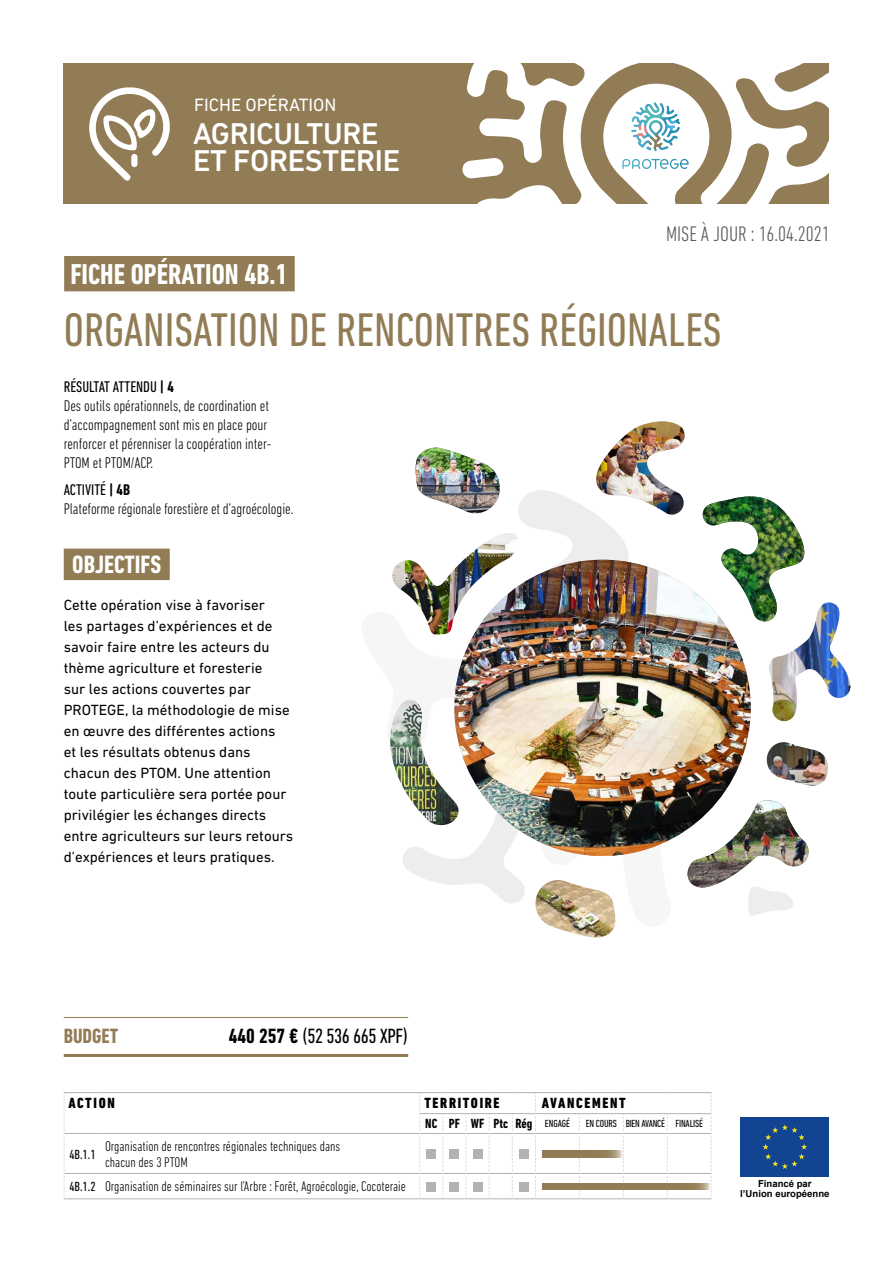
<style>
.page{position:relative;width:893px;height:1263px;background:#fff}
.page>*{position:absolute;margin:0;border:0;box-sizing:border-box;transform-origin:0 0}
.t1{font:condensed 48px "DIN Next LT Pro";color:#917c55}
.t2{font:500 30.6px/27px "DIN Next LT Pro";letter-spacing:-.01em;color:#fff}
.t3{font:700 condensed 29.25px "DIN Next LT Pro";color:#fff}
.t4{font:700 condensed 25.5px "DIN Next LT Pro";color:#fff}
.t5{font:300 condensed 21.45px "DIN Next LT Pro";color:#575756}
.t6{font:condensed 21px "DIN Next LT Pro";letter-spacing:-.02em;color:#000}
.t7{font:700 condensed 21px "DIN Next LT Pro";color:#917c55}
.t8{font:18.15px "DIN Next LT Pro";color:#fff}
.t9{font:300 condensed 15.75px/18.9px "DIN Next LT Pro";color:#000}
.t10{font:15px/21px "DIN Next LT Pro";color:#000}
.t11{font:800 condensed 15px "DIN Next LT Pro";letter-spacing:.11em;color:#000}
.t12{font:300 condensed 14.25px/16.5px "DIN Next LT Pro";color:#000}
.t13{font:700 condensed 13.5px "DIN Next LT Pro";color:#000}
.t14{font:condensed 13.5px "DIN Next LT Pro";color:#000}
.t15{font:condensed 10.5px "DIN Next LT Pro";letter-spacing:-.02em;color:#000}
.t16{font:700 9.6px/9.6px "Arial";color:#000;text-align:center}
.s1{font-weight:400}
.s2{font-weight:700}
.s3{font-weight:400;font-size:10.5px}
.s4{font-weight:400;font-size:13.5px}
</style>
<div class="page">
<div style="left:64px;top:256px;width:231px;height:35px;background:#917c55"></div>
<div style="left:741px;top:1117px;width:88px;height:59px;background:#124492"></div>
<svg style="left:763px;top:1124px;width:44px;height:45px"></svg>
<hr style="left:64px;top:1017px;width:344px;height:1px;background:#917c55">
<hr style="left:64px;top:1054px;width:344px;height:3px;background:#917c55">
<div style="left:64px;top:549px;width:106px;height:31px;background:#917c55"></div>
<svg style="left:403px;top:781px;width:267px;height:122px"></svg>
<img style="left:391px;top:753px;width:68px;height:74px">
<svg style="left:719px;top:799px;width:74px;height:117px"></svg>
<img style="left:687px;top:800px;width:122px;height:88px">
<img style="left:454px;top:560px;width:297px;height:296px;border-radius:148px">
<img style="left:702px;top:602px;width:149px;height:119px">
<img style="left:702px;top:496px;width:103px;height:132px">
<img style="left:390px;top:421px;width:296px;height:332px">
<img style="left:414px;top:448px;width:86px;height:69px">
<img style="left:535px;top:880px;width:81px;height:58px">
<img style="left:766px;top:742px;width:62px;height:44px">
<hr style="left:64px;top:1092px;width:37px;height:1px;background:#b3b2b2">
<hr style="left:101px;top:1092px;width:319px;height:1px;background:#b3b2b2">
<hr style="left:535px;top:1092px;width:44px;height:1px;background:#b3b2b2">
<hr style="left:579px;top:1092px;width:44px;height:1px;background:#b3b2b2">
<hr style="left:623px;top:1092px;width:44px;height:1px;background:#b3b2b2">
<hr style="left:667px;top:1092px;width:45px;height:1px;background:#b3b2b2">
<hr style="left:536px;top:1113px;width:43px;height:1px;background:#b3b2b2">
<hr style="left:579px;top:1113px;width:44px;height:1px;background:#b3b2b2">
<hr style="left:623px;top:1113px;width:44px;height:1px;background:#b3b2b2">
<hr style="left:667px;top:1113px;width:44px;height:1px;background:#b3b2b2">
<hr style="left:65px;top:1133px;width:36px;height:1px;background:#b3b2b2">
<hr style="left:101px;top:1133px;width:318px;height:1px;background:#b3b2b2">
<hr style="left:536px;top:1133px;width:43px;height:1px;background:#b3b2b2">
<hr style="left:580px;top:1133px;width:43px;height:1px;background:#b3b2b2">
<hr style="left:624px;top:1133px;width:43px;height:1px;background:#b3b2b2">
<hr style="left:668px;top:1133px;width:43px;height:1px;background:#b3b2b2">
<hr style="left:65px;top:1173px;width:36px;height:1px;background:#b3b2b2">
<hr style="left:101px;top:1173px;width:318px;height:1px;background:#b3b2b2">
<hr style="left:536px;top:1173px;width:43px;height:1px;background:#b3b2b2">
<hr style="left:580px;top:1173px;width:43px;height:1px;background:#b3b2b2">
<hr style="left:624px;top:1173px;width:43px;height:1px;background:#b3b2b2">
<hr style="left:668px;top:1173px;width:43px;height:1px;background:#b3b2b2">
<hr style="left:64px;top:1198px;width:37px;height:1px;background:#b3b2b2">
<hr style="left:101px;top:1198px;width:319px;height:1px;background:#b3b2b2">
<hr style="left:535px;top:1198px;width:44px;height:1px;background:#b3b2b2">
<hr style="left:579px;top:1198px;width:44px;height:1px;background:#b3b2b2">
<hr style="left:623px;top:1198px;width:44px;height:1px;background:#b3b2b2">
<hr style="left:667px;top:1198px;width:45px;height:1px;background:#b3b2b2">
<svg style="left:419px;top:1092px;width:117px;height:107px"></svg>
<svg style="left:623px;top:1114px;width:1px;height:84px"></svg>
<svg style="left:667px;top:1114px;width:1px;height:84px"></svg>
<svg style="left:711px;top:1093px;width:1px;height:105px"></svg>
<svg style="left:579px;top:1114px;width:1px;height:84px"></svg>
<svg style="left:64px;top:1093px;width:1px;height:105px"></svg>
<div style="left:427px;top:1149px;width:9px;height:9px;background:#b3b2b2"></div>
<div style="left:450px;top:1149px;width:9px;height:9px;background:#b3b2b2"></div>
<div style="left:473px;top:1149px;width:9px;height:9px;background:#b3b2b2"></div>
<div style="left:519px;top:1149px;width:9px;height:9px;background:#b3b2b2"></div>
<div style="left:427px;top:1182px;width:9px;height:9px;background:#b3b2b2"></div>
<div style="left:450px;top:1182px;width:9px;height:9px;background:#b3b2b2"></div>
<div style="left:473px;top:1182px;width:9px;height:9px;background:#b3b2b2"></div>
<div style="left:519px;top:1182px;width:9px;height:9px;background:#b3b2b2"></div>
<svg style="left:542px;top:1151px;width:80px;height:6px"></svg>
<svg style="left:542px;top:1183px;width:168px;height:6px"></svg>
<div style="left:64px;top:64px;width:765px;height:140px;background:#917c55"></div>
<svg style="left:462px;top:64px;width:367px;height:140px"></svg>
<svg style="left:632px;top:103px;width:25px;height:33px"></svg>
<svg style="left:622px;top:159px;width:67px;height:10px"></svg>
<svg style="left:89px;top:87px;width:81px;height:94px"></svg>
<p class="t8" style="left:194px;top:94px;width:144px">FICHE OPÉRATION</p>
<h2 class="t2" style="left:193px;top:120px;width:209px">AGRICULTURE<br>ET FORESTERIE</h2>
<h3 class="t3" style="left:70px;top:257px;width:219px">FICHE OPÉRATION 4B.1</h3>
<h3 class="t5" style="left:666px;top:222px;width:165px">MISE À JOUR : 16.04.2021</h3>
<h1 class="t1" style="left:64px;top:303px;width:659px">ORGANISATION DE RENCONTRES RÉGIONALES</h1>
<p class="t9" style="left:64px;top:377px;width:209px"><span class="s1">RÉSULTAT ATTENDU</span> <span class="s2">| 4<br></span>Des outils opérationnels, de coordination et d’accompagnement sont mis en place pour renforcer et pérenniser la coopération inter-PTOM et PTOM/ACP.</p>
<p class="t9" style="left:64px;top:480px;width:231px"><span class="s1">ACTIVITÉ</span> <span class="s2">| 4B<br></span>Plateforme régionale forestière et d’agroécologie.</p>
<h3 class="t4" style="left:72px;top:550px;width:90px">OBJECTIFS</h3>
<p class="t10" style="left:64px;top:594px;width:231px">Cette opération vise à favoriser<br>les partages d’expériences et de savoir faire entre les acteurs du thème agriculture et foresterie<br>sur les actions couvertes par PROTEGE, la méthodologie de mise en œuvre des différentes actions<br>et les résultats obtenus dans chacun des PTOM. Une attention toute particulière sera portée pour privilégier les échanges directs entre agriculteurs sur leurs retours d’expériences et leurs pratiques.</p>
<h3 class="t7" style="left:64px;top:1024px;width:56px">BUDGET</h3>
<h3 class="t6" style="left:229px;top:1024px;width:181px"><span class="s2">440 257 €</span> (52 536 665 XPF)</h3>
<p class="t11" style="left:68px;top:1094px;width:48px">ACTION</p>
<p class="t11" style="left:424px;top:1094px;width:77px">TERRITOIRE</p>
<p class="t11" style="left:542px;top:1094px;width:85px">AVANCEMENT</p>
<p class="t13" style="left:425px;top:1116px;width:146px">NC PF WF Ptc Rég <span class="s3">ENGAGÉ</span></p>
<p class="t15" style="left:586px;top:1117px;width:119px">EN COURS BIEN AVANCÉ FINALISÉ</p>
<p class="t14" style="left:69px;top:1146px;width:28px">4B.1.1</p>
<p class="t12" style="left:105px;top:1137px;width:237px">Organisation de rencontres régionales techniques dans chacun des 3 PTOM</p>
<p class="t12" style="left:69px;top:1177px;width:338px"><span class="s4">4B.1.2</span> Organisation de séminaires sur l’Arbre : Forêt, Agroécologie, Cocoteraie</p>
<p class="t16" style="left:740px;top:1179px;width:91px">Financé par<br>l’Union européenne</p>
</div>
